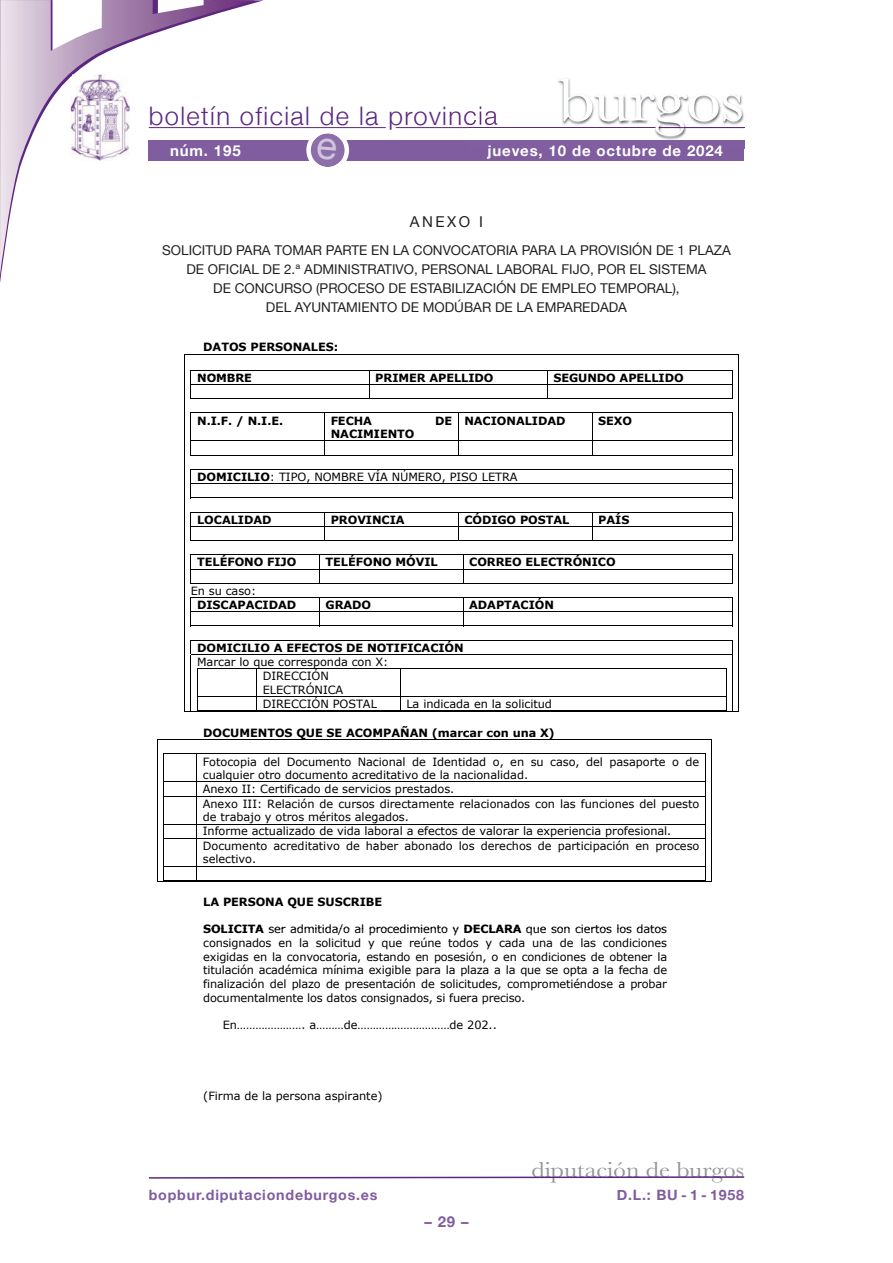
<style>
.page{position:relative;width:893px;height:1263px;background:#fff}
.page>*{position:absolute;margin:0;border:0;box-sizing:border-box;transform-origin:0 0}
.t1{font:63px "Baskerville";letter-spacing:-.01em;color:#fff;scale:1.12 1}
.t2{font:300 25.5px "Helvetica Neue";letter-spacing:.055em;color:#5c2781}
.t3{font:22.5px "Baskerville";color:#939598;scale:1.12 1}
.t4{font:700 15px "Helvetica Neue";letter-spacing:.055em;color:#fff}
.t5{font:15px "Helvetica Neue";letter-spacing:.165em;color:#231f20}
.t6{font:700 15px "Helvetica Neue";color:#7f5d9e}
.t7{font:700 14.25px "Helvetica Neue";letter-spacing:.055em;color:#7f5d9e}
.t8{font:13.5px/18.9px "Helvetica Neue";color:#231f20;text-align:center}
.t9{font:11.4px/14.1px "Verdana";letter-spacing:-.005em;color:#000}
.t10{font:700 11.4px "Verdana";letter-spacing:-.005em;color:#000}
.s1{font-weight:700}
</style>
<div class="page">
<hr style="left:396px;top:127px;width:348px;height:1px;background:#5c2781">
<hr style="left:149px;top:127px;width:237px;height:1px;background:#5c2781">
<svg style="left:0;top:0;width:255px;height:275px"></svg>
<div style="left:149px;top:140px;width:595px;height:20px;background:#7f5d9e"></div>
<svg style="left:148px;top:1176px;width:597px;height:3px"></svg>
<img style="left:468px;top:78px;width:277px;height:71px">
<img style="left:468px;top:127px;width:191px;height:1px">
<img style="left:468px;top:140px;width:276px;height:9px">
<img style="left:487px;top:145px;width:55px;height:4px">
<hr style="left:659px;top:127px;width:85px;height:1px;background:#5c2781">
<img style="left:71px;top:74px;width:59px;height:87px">
<hr style="left:191px;top:370px;width:542px;height:1px;background:#000">
<hr style="left:191px;top:384px;width:542px;height:1px;background:#000">
<hr style="left:191px;top:398px;width:178px;height:1px;background:#000">
<svg style="left:369px;top:371px;width:1px;height:27px"></svg>
<hr style="left:369px;top:398px;width:178px;height:1px;background:#000">
<svg style="left:547px;top:371px;width:1px;height:28px"></svg>
<hr style="left:548px;top:398px;width:184px;height:1px;background:#000">
<svg style="left:732px;top:371px;width:1px;height:28px"></svg>
<hr style="left:191px;top:413px;width:542px;height:1px;background:#000">
<hr style="left:191px;top:440px;width:542px;height:1px;background:#000">
<hr style="left:191px;top:455px;width:133px;height:1px;background:#000">
<svg style="left:324px;top:414px;width:1px;height:41px"></svg>
<hr style="left:325px;top:455px;width:133px;height:1px;background:#000">
<svg style="left:458px;top:414px;width:1px;height:41px"></svg>
<hr style="left:458px;top:455px;width:134px;height:1px;background:#000">
<svg style="left:592px;top:414px;width:1px;height:41px"></svg>
<hr style="left:592px;top:455px;width:140px;height:1px;background:#000">
<svg style="left:732px;top:414px;width:1px;height:42px"></svg>
<hr style="left:191px;top:469px;width:542px;height:1px;background:#000">
<hr style="left:191px;top:483px;width:542px;height:1px;background:#000">
<hr style="left:191px;top:497px;width:541px;height:1px;background:#000">
<svg style="left:732px;top:470px;width:1px;height:28px"></svg>
<hr style="left:191px;top:512px;width:542px;height:1px;background:#000">
<hr style="left:191px;top:526px;width:542px;height:1px;background:#000">
<hr style="left:191px;top:540px;width:133px;height:1px;background:#000">
<svg style="left:324px;top:513px;width:1px;height:28px"></svg>
<hr style="left:325px;top:540px;width:133px;height:1px;background:#000">
<svg style="left:458px;top:513px;width:1px;height:27px"></svg>
<hr style="left:458px;top:540px;width:134px;height:1px;background:#000">
<svg style="left:592px;top:513px;width:1px;height:27px"></svg>
<hr style="left:592px;top:540px;width:140px;height:1px;background:#000">
<svg style="left:732px;top:513px;width:1px;height:28px"></svg>
<hr style="left:191px;top:554px;width:542px;height:1px;background:#000">
<hr style="left:191px;top:569px;width:542px;height:1px;background:#000">
<hr style="left:191px;top:583px;width:128px;height:1px;background:#000">
<svg style="left:319px;top:555px;width:1px;height:29px"></svg>
<hr style="left:320px;top:583px;width:143px;height:1px;background:#000">
<svg style="left:463px;top:555px;width:1px;height:28px"></svg>
<hr style="left:463px;top:583px;width:269px;height:1px;background:#000">
<svg style="left:732px;top:555px;width:1px;height:29px"></svg>
<hr style="left:191px;top:597px;width:542px;height:1px;background:#000">
<hr style="left:191px;top:611px;width:542px;height:1px;background:#000">
<hr style="left:191px;top:626px;width:128px;height:1px;background:#000">
<svg style="left:319px;top:598px;width:1px;height:28px"></svg>
<hr style="left:320px;top:626px;width:143px;height:1px;background:#000">
<svg style="left:463px;top:598px;width:1px;height:28px"></svg>
<hr style="left:463px;top:626px;width:269px;height:1px;background:#000">
<svg style="left:732px;top:598px;width:1px;height:29px"></svg>
<hr style="left:191px;top:640px;width:542px;height:1px;background:#000">
<svg style="left:732px;top:641px;width:1px;height:13px"></svg>
<hr style="left:197px;top:668px;width:529px;height:1px;background:#000">
<hr style="left:197px;top:696px;width:529px;height:1px;background:#000">
<svg style="left:197px;top:669px;width:1px;height:41px"></svg>
<hr style="left:197px;top:710px;width:59px;height:1px;background:#000">
<svg style="left:256px;top:669px;width:1px;height:42px"></svg>
<hr style="left:257px;top:710px;width:143px;height:1px;background:#000">
<svg style="left:400px;top:669px;width:1px;height:41px"></svg>
<hr style="left:400px;top:710px;width:326px;height:1px;background:#000">
<hr style="left:191px;top:654px;width:542px;height:1px;background:#000">
<hr style="left:191px;top:654px;width:1px;height:57px;background:#000">
<hr style="left:732px;top:654px;width:1px;height:57px;background:#000">
<svg style="left:726px;top:668px;width:1px;height:43px"></svg>
<hr style="left:184px;top:354px;width:555px;height:1px;background:#000">
<hr style="left:184px;top:354px;width:1px;height:358px;background:#000">
<hr style="left:184px;top:711px;width:555px;height:1px;background:#000">
<hr style="left:739px;top:354px;width:1px;height:358px;background:#000">
<hr style="left:163px;top:754px;width:542px;height:1px;background:#000">
<hr style="left:163px;top:782px;width:542px;height:1px;background:#000">
<hr style="left:163px;top:796px;width:542px;height:1px;background:#000">
<hr style="left:163px;top:824px;width:542px;height:1px;background:#000">
<hr style="left:163px;top:838px;width:542px;height:1px;background:#000">
<hr style="left:163px;top:866px;width:542px;height:1px;background:#000">
<svg style="left:163px;top:755px;width:1px;height:125px"></svg>
<hr style="left:163px;top:880px;width:33px;height:1px;background:#000">
<svg style="left:196px;top:755px;width:1px;height:126px"></svg>
<hr style="left:197px;top:880px;width:508px;height:1px;background:#000">
<hr style="left:157px;top:740px;width:555px;height:1px;background:#000">
<hr style="left:157px;top:740px;width:1px;height:141px;background:#000">
<hr style="left:157px;top:881px;width:554px;height:1px;background:#000">
<hr style="left:711px;top:740px;width:1px;height:141px;background:#000">
<svg style="left:705px;top:754px;width:7px;height:128px"></svg>
<svg style="left:306px;top:133px;width:43px;height:34px"></svg>
<h2 class="t2" style="left:149px;top:100px;width:350px">boletín oficial de la provincia</h2>
<h1 class="t1" style="left:558px;top:64px;width:168px">burgos</h1>
<h3 class="t4" style="left:170px;top:141px;width:72px">núm. 195</h3>
<h3 class="t4" style="left:487px;top:141px;width:237px">jueves, 10 de octubre de 2024</h3>
<h3 class="t5" style="left:410px;top:213px;width:75px">ANEXO I</h3>
<p class="t8" style="left:162px;top:240px;width:570px">SOLICITUD PARA TOMAR PARTE EN LA CONVOCATORIA PARA LA PROVISIÓN DE 1 PLAZA DE OFICIAL DE 2.ª ADMINISTRATIVO, PERSONAL LABORAL FIJO, POR EL SISTEMA<br>DE CONCURSO (PROCESO DE ESTABILIZACIÓN DE EMPLEO TEMPORAL),<br>DEL AYUNTAMIENTO DE MODÚBAR DE LA EMPAREDADA</p>
<p class="t10" style="left:203px;top:340px;width:137px">DATOS PERSONALES:</p>
<p class="t10" style="left:375px;top:370px;width:120px">PRIMER APELLIDO</p>
<p class="t10" style="left:553px;top:370px;width:132px">SEGUNDO APELLIDO</p>
<p class="t10" style="left:435px;top:413px;width:19px">DE</p>
<p class="t10" style="left:331px;top:427px;width:85px">NACIMIENTO</p>
<p class="t10" style="left:197px;top:370px;width:56px">NOMBRE</p>
<p class="t10" style="left:197px;top:413px;width:88px">N.I.F. / N.I.E.</p>
<p class="t10" style="left:331px;top:413px;width:43px">FECHA</p>
<p class="t10" style="left:464px;top:413px;width:103px">NACIONALIDAD</p>
<p class="t10" style="left:598px;top:413px;width:35px">SEXO</p>
<p class="t9" style="left:197px;top:469px;width:322px"><span class="s1">DOMICILIO</span>: TIPO, NOMBRE VÍA NÚMERO, PISO LETRA</p>
<p class="t10" style="left:331px;top:512px;width:75px">PROVINCIA</p>
<p class="t10" style="left:464px;top:512px;width:107px">CÓDIGO POSTAL</p>
<p class="t10" style="left:598px;top:512px;width:33px">PAÍS</p>
<p class="t10" style="left:326px;top:555px;width:114px">TELÉFONO MÓVIL</p>
<p class="t10" style="left:469px;top:555px;width:148px">CORREO ELECTRÓNICO</p>
<p class="t10" style="left:469px;top:597px;width:86px">ADAPTACIÓN</p>
<p class="t10" style="left:197px;top:640px;width:268px">DOMICILIO A EFECTOS DE NOTIFICACIÓN</p>
<p class="t9" style="left:197px;top:654px;width:193px">Marcar lo que corresponda con X:</p>
<p class="t9" style="left:406px;top:696px;width:147px">La indicada en la solicitud</p>
<p class="t10" style="left:203px;top:726px;width:353px">DOCUMENTOS QUE SE ACOMPAÑAN (marcar con una X)</p>
<p class="t9" style="left:203px;top:754px;width:498px">Fotocopia del Documento Nacional de Identidad o, en su caso, del pasaporte o de cualquier otro documento acreditativo de la nacionalidad.<br>Anexo II: Certificado de servicios prestados.<br>Anexo III: Relación de cursos directamente relacionados con las funciones del puesto de trabajo y otros méritos alegados.<br>Informe actualizado de vida laboral a efectos de valorar la experiencia profesional.<br>Documento acreditativo de haber abonado los derechos de participación en proceso</p>
<p class="t10" style="left:197px;top:512px;width:76px">LOCALIDAD</p>
<p class="t10" style="left:197px;top:555px;width:101px">TELÉFONO FIJO</p>
<p class="t9" style="left:191px;top:583px;width:67px">En su caso:</p>
<p class="t10" style="left:197px;top:597px;width:101px">DISCAPACIDAD</p>
<p class="t10" style="left:326px;top:597px;width:47px">GRADO</p>
<p class="t9" style="left:263px;top:669px;width:116px">DIRECCIÓN<br>ELECTRÓNICA<br>DIRECCIÓN POSTAL</p>
<p class="t9" style="left:203px;top:852px;width:55px">selectivo.</p>
<p class="t10" style="left:203px;top:895px;width:180px">LA PERSONA QUE SUSCRIBE</p>
<p class="t9" style="left:203px;top:922px;width:465px;line-height:13.6px;text-align:justify"><span class="s1">SOLICITA</span> ser admitida/o al procedimiento y <span class="s1">DECLARA</span> que son ciertos los datos consignados en la solicitud y que reúne todos y cada una de las condiciones exigidas en la convocatoria, estando en posesión, o en condiciones de obtener la titulación académica mínima exigible para la plaza a la que se opta a la fecha de finalización del plazo de presentación de solicitudes, comprometiéndose a probar documentalmente los datos consignados, si fuera preciso.</p>
<p class="t9" style="left:223px;top:1018px;width:276px">En…………………. a………de…………………………de 202..</p>
<p class="t9" style="left:203px;top:1088px;width:181px">(Firma de la persona aspirante)</p>
<h3 class="t3" style="left:531px;top:1157px;width:191px">diputación de burgos</h3>
<p class="t7" style="left:149px;top:1186px;width:230px">bopbur.diputaciondeburgos.es</p>
<p class="t7" style="left:617px;top:1186px;width:129px">D.L.: BU - 1 - 1958</p>
<h3 class="t6" style="left:424px;top:1212px;width:46px">– 29 –</h3>
</div>
